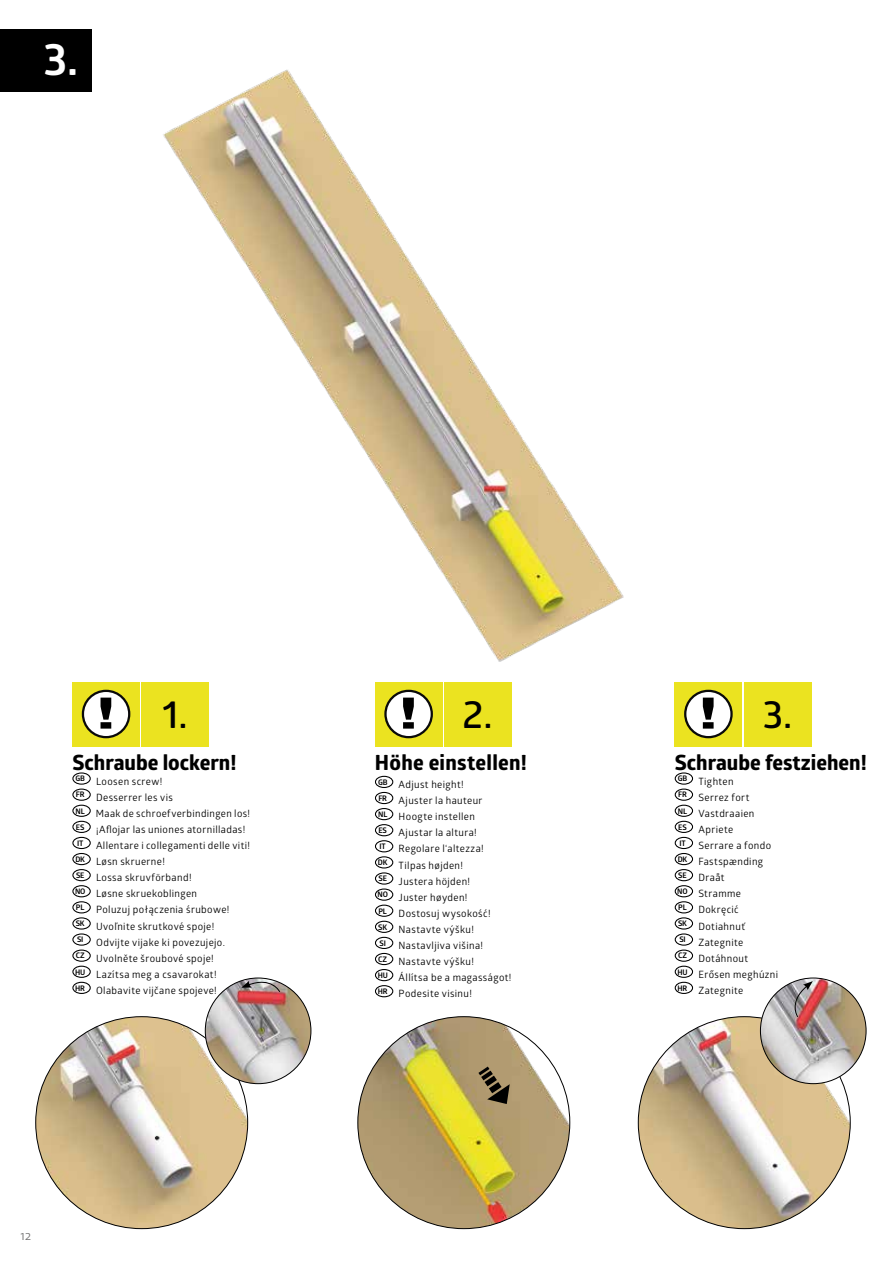
<style>
.page{position:relative;width:893px;height:1263px;background:#fff}
.page>*{position:absolute;margin:0;border:0;box-sizing:border-box;transform-origin:0 0}
.t1{font:700 45px "Glober";color:#fff}
.t2{font:600 39px "Glober";color:#000}
.t3{font:800 21px "Glober";color:#000}
.t4{font:300 13.5px "The Sans";color:#706f6f}
.t5{font:10.05px/16px "Glober";letter-spacing:.04em;color:#000}
.t6{font:700 7.65px "Glober";letter-spacing:-.025em;color:#000}
</style>
<div class="page">
<div style="left:0;top:29px;width:91px;height:63px;background:#000"></div>
<img style="left:36px;top:1017px;width:212px;height:211px;border-radius:106px">
<img style="left:638px;top:1017px;width:212px;height:211px;border-radius:106px">
<img style="left:358px;top:1017px;width:212px;height:211px;border-radius:106px">
<svg style="left:478px;top:1066px;width:32px;height:38px"></svg>
<img style="left:760px;top:978px;width:106px;height:106px;border-radius:53px">
<img style="left:205px;top:978px;width:106px;height:106px;border-radius:53px">
<svg style="left:73px;top:773px;width:17px;height:11px"></svg>
<div style="left:72px;top:772px;width:19px;height:13px;border:1px solid #000;border-radius:50%"></div>
<svg style="left:73px;top:789px;width:17px;height:11px"></svg>
<div style="left:72px;top:788px;width:19px;height:13px;border:1px solid #000;border-radius:50%"></div>
<div style="left:72px;top:805px;width:19px;height:12px;border:1px solid #000;border-radius:50%"></div>
<div style="left:72px;top:821px;width:19px;height:12px;border:1px solid #000;border-radius:50%"></div>
<div style="left:72px;top:837px;width:19px;height:12px;border:1px solid #000;border-radius:50%"></div>
<div style="left:72px;top:853px;width:19px;height:12px;border:1px solid #000;border-radius:50%"></div>
<div style="left:72px;top:869px;width:19px;height:12px;border:1px solid #000;border-radius:50%"></div>
<div style="left:72px;top:885px;width:19px;height:12px;border:1px solid #000;border-radius:50%"></div>
<div style="left:72px;top:901px;width:19px;height:12px;border:1px solid #000;border-radius:50%"></div>
<div style="left:72px;top:917px;width:19px;height:12px;border:1px solid #000;border-radius:50%"></div>
<svg style="left:73px;top:934px;width:17px;height:11px"></svg>
<div style="left:72px;top:933px;width:19px;height:13px;border:1px solid #000;border-radius:50%"></div>
<svg style="left:73px;top:950px;width:17px;height:11px"></svg>
<div style="left:72px;top:949px;width:19px;height:13px;border:1px solid #000;border-radius:50%"></div>
<div style="left:72px;top:966px;width:19px;height:12px;border:1px solid #000;border-radius:50%"></div>
<div style="left:72px;top:982px;width:19px;height:12px;border:1px solid #000;border-radius:50%"></div>
<div style="left:72px;top:682px;width:68px;height:64px;background:#ebe320"></div>
<div style="left:83px;top:691px;width:46px;height:46px;background:#fff;border-radius:50%"></div>
<div style="left:82px;top:690px;width:48px;height:48px;border:2px solid #0a0a0a;border-radius:50%"></div>
<svg style="left:101px;top:698px;width:10px;height:31px"></svg>
<div style="left:375px;top:776px;width:18px;height:12px;border:1px solid #000;border-radius:50%"></div>
<div style="left:375px;top:792px;width:18px;height:12px;border:1px solid #000;border-radius:50%"></div>
<div style="left:375px;top:808px;width:18px;height:12px;border:1px solid #000;border-radius:50%"></div>
<div style="left:375px;top:824px;width:18px;height:12px;border:1px solid #000;border-radius:50%"></div>
<div style="left:375px;top:840px;width:18px;height:12px;border:1px solid #000;border-radius:50%"></div>
<div style="left:375px;top:856px;width:18px;height:12px;border:1px solid #000;border-radius:50%"></div>
<div style="left:375px;top:872px;width:18px;height:13px;border:1px solid #000;border-radius:50%"></div>
<div style="left:375px;top:888px;width:18px;height:13px;border:1px solid #000;border-radius:50%"></div>
<div style="left:375px;top:904px;width:18px;height:13px;border:1px solid #000;border-radius:50%"></div>
<div style="left:375px;top:921px;width:18px;height:12px;border:1px solid #000;border-radius:50%"></div>
<div style="left:375px;top:937px;width:18px;height:12px;border:1px solid #000;border-radius:50%"></div>
<div style="left:375px;top:953px;width:18px;height:12px;border:1px solid #000;border-radius:50%"></div>
<div style="left:375px;top:969px;width:18px;height:12px;border:1px solid #000;border-radius:50%"></div>
<div style="left:375px;top:985px;width:18px;height:12px;border:1px solid #000;border-radius:50%"></div>
<div style="left:375px;top:682px;width:67px;height:64px;background:#ebe320"></div>
<div style="left:385px;top:691px;width:47px;height:46px;background:#fff;border-radius:50%"></div>
<div style="left:384px;top:690px;width:49px;height:48px;border:2px solid #0a0a0a;border-radius:50%"></div>
<svg style="left:403px;top:698px;width:11px;height:31px"></svg>
<div style="left:142px;top:682px;width:67px;height:64px;background:#ebe320"></div>
<div style="left:444px;top:682px;width:68px;height:64px;background:#ebe320"></div>
<div style="left:675px;top:772px;width:18px;height:13px;border:1px solid #000;border-radius:50%"></div>
<div style="left:675px;top:788px;width:18px;height:13px;border:1px solid #000;border-radius:50%"></div>
<div style="left:675px;top:805px;width:18px;height:12px;border:1px solid #000;border-radius:50%"></div>
<div style="left:675px;top:821px;width:18px;height:12px;border:1px solid #000;border-radius:50%"></div>
<div style="left:675px;top:837px;width:18px;height:12px;border:1px solid #000;border-radius:50%"></div>
<div style="left:675px;top:853px;width:18px;height:12px;border:1px solid #000;border-radius:50%"></div>
<div style="left:675px;top:869px;width:18px;height:12px;border:1px solid #000;border-radius:50%"></div>
<div style="left:675px;top:885px;width:18px;height:12px;border:1px solid #000;border-radius:50%"></div>
<div style="left:675px;top:901px;width:18px;height:12px;border:1px solid #000;border-radius:50%"></div>
<div style="left:675px;top:917px;width:18px;height:12px;border:1px solid #000;border-radius:50%"></div>
<div style="left:675px;top:933px;width:18px;height:13px;border:1px solid #000;border-radius:50%"></div>
<div style="left:675px;top:949px;width:18px;height:13px;border:1px solid #000;border-radius:50%"></div>
<div style="left:675px;top:966px;width:18px;height:12px;border:1px solid #000;border-radius:50%"></div>
<div style="left:675px;top:982px;width:18px;height:12px;border:1px solid #000;border-radius:50%"></div>
<div style="left:675px;top:682px;width:67px;height:64px;background:#ebe320"></div>
<div style="left:685px;top:691px;width:46px;height:46px;background:#fff;border-radius:50%"></div>
<div style="left:684px;top:690px;width:49px;height:48px;border:2px solid #0a0a0a;border-radius:50%"></div>
<svg style="left:703px;top:698px;width:11px;height:31px"></svg>
<div style="left:744px;top:682px;width:68px;height:64px;background:#ebe320"></div>
<img style="left:163px;top:69px;width:461px;height:593px">
<svg style="left:241px;top:977px;width:40px;height:16px"></svg>
<svg style="left:788px;top:981px;width:25px;height:37px"></svg>
<h1 class="t1" style="left:44px;top:27px;width:36px">3.</h1>
<h2 class="t2" style="left:162px;top:686px;width:27px">1.</h2>
<h2 class="t2" style="left:463px;top:686px;width:31px">2.</h2>
<h2 class="t2" style="left:763px;top:686px;width:31px">3.</h2>
<h3 class="t3" style="left:72px;top:747px;width:166px">Schraube lockern!</h3>
<p class="t5" style="left:75px;top:773px;width:176px"><sup>GB</sup> Loosen screw!<br><sup>FR</sup> Desserrer les vis<br><sup>NL</sup> Maak de schroefverbindingen los!<br><sup>ES</sup> ¡Aflojar las uniones atornilladas!</p>
<p class="t6" style="left:77px;top:837px;width:8px">IT</p>
<p class="t5" style="left:75px;top:837px;width:177px;text-indent:21px">Allentare i collegamenti delle viti!<br><sup>DK</sup> Løsn skruerne!<br><sup>SE</sup> Lossa skruvförband!<br><sup>NO</sup> Løsne skruekoblingen<br><sup>PL</sup> Poluzuj połączenia śrubowe!<br><sup>SK</sup> Uvoľnite skrutkové spoje!</p>
<p class="t6" style="left:77px;top:934px;width:8px">SI</p>
<p class="t5" style="left:75px;top:934px;width:151px;text-indent:21px">Odvijte vijake ki povezujejo.<br><sup>CZ</sup> Uvolněte šroubové spoje!<br><sup>HU</sup> Lazítsa meg a csavarokat!<br><sup>HR</sup> Olabavite vijčane spojeve!</p>
<h3 class="t3" style="left:375px;top:747px;width:154px">Höhe einstellen!</h3>
<p class="t5" style="left:378px;top:776px;width:106px"><sup>GB</sup> Adjust height!<br><sup>FR</sup> Ajuster la hauteur<br><sup>NL</sup> Hoogte instellen<br><sup>ES</sup> Ajustar la altura!</p>
<p class="t6" style="left:380px;top:841px;width:8px">IT</p>
<p class="t5" style="left:378px;top:840px;width:115px;text-indent:21px">Regolare l‘altezza!<br><sup>DK</sup> Tilpas højden!<br><sup>SE</sup> Justera höjden!<br><sup>NO</sup> Juster høyden!<br><sup>PL</sup> Dostosuj wysokość!<br><sup>SK</sup> Nastavte výšku!</p>
<p class="t6" style="left:380px;top:937px;width:8px">SI</p>
<p class="t5" style="left:378px;top:937px;width:135px;text-indent:21px">Nastavljiva višina!<br><sup>CZ</sup> Nastavte výšku!<br><sup>HU</sup> Állítsa be a magasságot!<br><sup>HR</sup> Podesite visinu!</p>
<h3 class="t3" style="left:675px;top:747px;width:194px">Schraube festziehen!</h3>
<p class="t5" style="left:678px;top:773px;width:78px"><sup>GB</sup> Tighten<br><sup>FR</sup> Serrez fort<br><sup>NL</sup> Vastdraaien<br><sup>ES</sup> Apriete</p>
<p class="t6" style="left:679px;top:837px;width:8px">IT</p>
<p class="t5" style="left:677px;top:837px;width:95px;text-indent:21px">Serrare a fondo<br><sup>DK</sup> Fastspænding<br><sup>SE</sup> Draåt<br><sup>NO</sup> Stramme<br><sup>PL</sup> Dokręcić<br><sup>SK</sup> Dotiahnuť</p>
<p class="t6" style="left:679px;top:934px;width:8px">SI</p>
<p class="t5" style="left:677px;top:934px;width:102px;text-indent:21px">Zategnite<br><sup>CZ</sup> Dotáhnout<br><sup>HU</sup> Erősen meghúzni<br><sup>HR</sup> Zategnite</p>
<h3 class="t4" style="left:20px;top:1224px;width:13px">12</h3>
</div>
